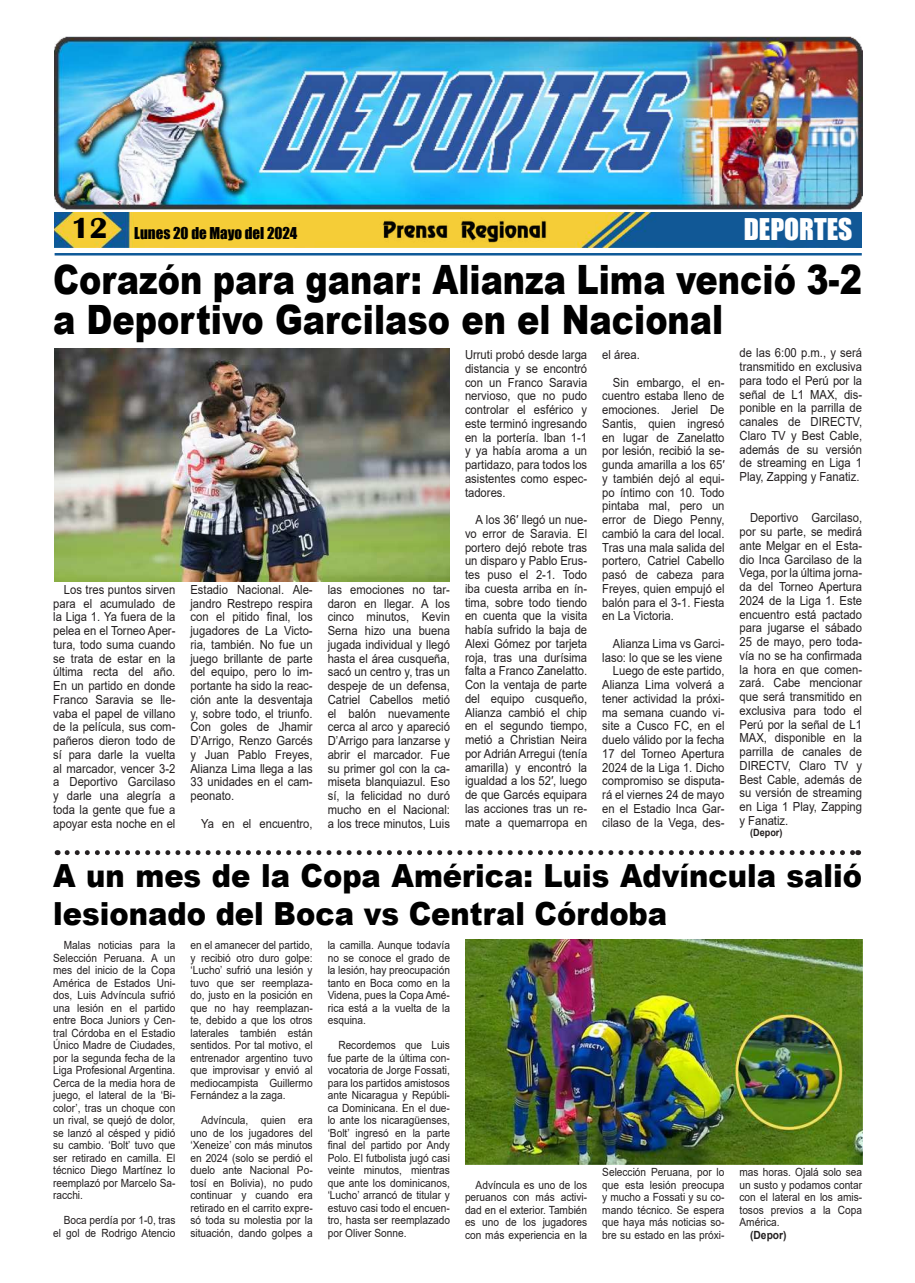
<style>
.page{position:relative;width:915px;height:1283px;background:#fff}
.page>*{position:absolute;margin:0;border:0;box-sizing:border-box;transform-origin:0 0}
.t1{font:900 40.38px/40px "Arial";color:#000;scale:.83 1}
.t2{font:900 31.88px/37.5px "Arial";color:#000;scale:.91 1}
.t3{font:27.5px "Impact";color:#fff}
.t4{font:15px "Impact";color:#000}
.t5{font:12.5px/13.8px "Arial";color:#231f20;text-align:justify;scale:.9 1}
.t6{font:11.25px/12.5px "Arial";color:#231f20;text-align:justify;scale:.9 1}
.t7{font:700 11.25px "Arial";color:#231f20;scale:.91 1}
.t8{font:700 10px "Arial";color:#231f20;scale:.91 1}
.s1{font-family:"Britannic";font-weight:700;font-size:30px}
</style>
<div class="page">
<img style="left:55px;top:212px;width:806px;height:35px">
<hr style="left:55px;top:253px;width:806px;height:2px;background:#0f5998">
<img style="left:379px;top:217px;width:170px;height:26px">
<img style="left:55px;top:37px;width:806px;height:172px">
<img style="left:55px;top:348px;width:395px;height:233px">
<svg style="left:67px;top:850px;width:791px;height:5px"></svg>
<img style="left:465px;top:939px;width:396px;height:225px">
<p class="t4" style="left:71px;top:227px;width:227px"><span class="s1">12</span> Lunes 20 de Mayo del 2024</p>
<h3 class="t3" style="left:743px;top:218px;width:110px">DEPORTES</h3>
<h1 class="t1" style="left:53px;top:263px;width:975px">Corazón para ganar: Alianza Lima venció 3-2 a Deportivo Garcilaso en el Nacional</h1>
<p class="t5" style="left:739px;top:347px;width:138px">de las 6:00 p.m., y será transmitido en exclusiva para todo el Perú por la señal de L1 MAX, dis&shy;ponible en la parrilla de canales de DIRECTV, Claro TV y Best Cable, además de su versión de streaming en Liga 1<br>Play, Zapping y Fanatiz.</p>
<p class="t5" style="left:739px;top:512px;width:138px;text-indent:11px">Deportivo Garcilaso, por su parte, se medirá ante Melgar en el Esta&shy;dio Inca Garcilaso de la Vega, por la última jorna&shy;da del Torneo Apertura 2024 de la Liga 1. Este encuentro está pactado para jugarse el sábado 25 de mayo, pero toda&shy;vía no se ha con昀椀rmada la hora en que comen&shy;zará. Cabe mencionar que será transmitido en exclusiva para todo el Perú por la señal de L1<br>MAX, disponible en la parrilla de canales de DIRECTV, Claro TV y Best Cable, además de su versión de streaming en Liga 1 Play, Zapping y Fanatiz.</p>
<p class="t8" style="left:750px;top:829px;width:37px">(Depor)</p>
<h2 class="t2" style="left:53px;top:860px;width:890px">A un mes de la Copa América: Luis Advíncula salió lesionado del Boca vs Central Córdoba</h2>
<p class="t6" style="left:53px;top:940px;width:137px;text-indent:11px">Malas noticias para la Selección Peruana. A un mes del inicio de la Copa América de Estados Uni&shy;dos, Luis Advíncula sufrió una lesión en el partido entre Boca Juniors y Cen&shy;tral Córdoba en el Estadio Único Madre de Ciudades, por la segunda fecha de la Liga Profesional Argentina.<br>Cerca de la media hora de juego, el lateral de la ‘Bi&shy;color’, tras un choque con un rival, se quejó de dolor, se lanzó al césped y pidió su cambio. ‘Bolt’ tuvo que ser retirado en camilla. El técnico Diego Martínez lo reemplazó por Marcelo Sa&shy;racchi.</p>
<p class="t6" style="left:53px;top:1215px;width:137px;text-align:right">Boca perdía por 1-0, tras el gol de Rodrigo Atencio</p>
<p class="t5" style="left:465px;top:349px;width:137px">Urruti probó desde larga distancia y se encontró con un Franco Saravia nervioso, que no pudo controlar el esférico y este terminó ingresando en la portería. Iban 1-1 y ya había aroma a un partidazo, para todos los asistentes como espec&shy;tadores.</p>
<p class="t5" style="left:465px;top:513px;width:137px;text-indent:11px">A los 36′ llegó un nue&shy;vo error de Saravia. El portero dejó rebote tras un disparo y Pablo Erus&shy;tes puso el 2-1. Todo iba cuesta arriba en ín&shy;tima, sobre todo tiendo en cuenta que la visita había sufrido la baja de Alexi Gómez por tarjeta roja, tras una durísima falta a Franco Zanelatto.<br>Con la ventaja de parte del equipo cusqueño, Alianza cambió el chip en el segundo tiempo, metió a Christian Neira por Adrián Arregui (tenía amarilla) y encontró la igualdad a los 52′, luego de que Garcés equipara las acciones tras un re&shy;mate a quemarropa en</p>
<p class="t5" style="left:602px;top:349px;width:43px">el área.</p>
<p class="t5" style="left:602px;top:376px;width:137px;text-indent:11px">Sin embargo, el en&shy;cuentro estaba lleno de emociones. Jeriel De Santis, quien ingresó en lugar de Zanelatto por lesión, recibió la se&shy;gunda amarilla a los 65′ y también dejó al equi&shy;po íntimo con 10. Todo pintaba mal, pero un error de Diego Penny, cambió la cara del local.<br>Tras una mala salida del portero, Catriel Cabello pasó de cabeza para Freyes, quien empujó el balón para el 3-1. Fiesta en La Victoria.</p>
<p class="t5" style="left:602px;top:638px;width:137px;text-align:right">Alianza Lima vs Garci&shy;laso: lo que se les viene<br>Luego de este partido,<br>Alianza Lima volverá a tener actividad la próxi&shy;ma semana cuando vi&shy;site a Cusco FC, en el duelo válido por la fecha<br>17 del Torneo Apertura<br>2024 de la Liga 1. Dicho compromiso se disputa&shy;rá el viernes 24 de mayo en el Estadio Inca Gar&shy;cilaso de la Vega, des-</p>
<p class="t5" style="left:53px;top:584px;width:137px;text-indent:11px">Los tres puntos sirven para el acumulado de la Liga 1. Ya fuera de la pelea en el Torneo Aper&shy;tura, todo suma cuando se trata de estar en la última recta del año.<br>En un partido en donde Franco Saravia se lle&shy;vaba el papel de villano de la película, sus com&shy;pañeros dieron todo de sí para darle la vuelta al marcador, vencer 3-2 a Deportivo Garcilaso y darle una alegría a toda la gente que fue a apoyar esta noche en el</p>
<p class="t5" style="left:190px;top:584px;width:137px">Estadio Nacional. Ale&shy;jandro Restrepo respira con el pitido 昀椀nal, los jugadores de La Victo&shy;ria, también. No fue un juego brillante de parte del equipo, pero lo im&shy;portante ha sido la reac&shy;ción ante la desventaja y, sobre todo, el triunfo.<br>Con goles de Jhamir D’Arrigo, Renzo Garcés y Juan Pablo Freyes, Alianza Lima llega a las 33 unidades en el cam&shy;peonato.</p>
<p class="t5" style="left:327px;top:584px;width:137px">las emociones no tar&shy;daron en llegar. A los cinco minutos, Kevin Serna hizo una buena jugada individual y llegó hasta el área cusqueña, sacó un centro y, tras un despeje de un defensa, Catriel Cabellos metió el balón nuevamente cerca al arco y apareció D’Arrigo para lanzarse y abrir el marcador. Fue su primer gol con la ca&shy;miseta blanquiazul. Eso sí, la felicidad no duró mucho en el Nacional: a los trece minutos, Luis</p>
<p class="t5" style="left:201px;top:817px;width:125px">Ya en el encuentro,</p>
<p class="t6" style="left:327px;top:940px;width:137px">la camilla. Aunque todavía no se conoce el grado de la lesión, hay preocupación tanto en Boca como en la Videna, pues la Copa Amé&shy;rica está a la vuelta de la esquina.</p>
<p class="t6" style="left:327px;top:1040px;width:137px;text-indent:11px">Recordemos que Luis fue parte de la última con&shy;vocatoria de Jorge Fossati, para los partidos amistosos ante Nicaragua y Repúbli&shy;ca Dominicana. En el due&shy;lo ante los nicaragüenses, ‘Bolt’ ingresó en la parte昀椀nal del partido por Andy Polo. El futbolista jugó casi veinte minutos, mientras que ante los dominicanos, ‘Lucho’ arrancó de titular y estuvo casi todo el encuen&shy;tro, hasta ser reemplazado por Oliver Sonne.</p>
<p class="t6" style="left:190px;top:940px;width:137px">en el amanecer del partido, y recibió otro duro golpe: ‘Lucho’ sufrió una lesión y tuvo que ser reemplaza&shy;do, justo en la posición en que no hay reemplazan&shy;te, debido a que los otros laterales también están sentidos. Por tal motivo, el entrenador argentino tuvo que improvisar y envió al mediocampista Guillermo Fernández a la zaga.</p>
<p class="t6" style="left:190px;top:1115px;width:137px;text-indent:11px">Advíncula, quien era uno de los jugadores del ‘Xeneize’ con más minutos en 2024 (solo se perdió el duelo ante Nacional Po&shy;tosí en Bolivia), no pudo continuar y cuando era retirado en el carrito expre&shy;só toda su molestia por la situación, dando golpes a</p>
<p class="t6" style="left:602px;top:1167px;width:137px">Selección Peruana, por lo que esta lesión preocupa y mucho a Fossati y su co&shy;mando técnico. Se espera que haya más noticias so&shy;bre su estado en las próxi-</p>
<p class="t6" style="left:739px;top:1167px;width:138px">mas horas. Ojalá solo sea un susto y podamos contar con el lateral en los amis&shy;tosos previos a la Copa América.</p>
<p class="t6" style="left:465px;top:1179px;width:137px;text-indent:11px">Advíncula es uno de los peruanos con más activi&shy;dad en el exterior. También es uno de los jugadores con más experiencia en la</p>
<p class="t7" style="left:750px;top:1230px;width:41px">(Depor)</p>
</div>
